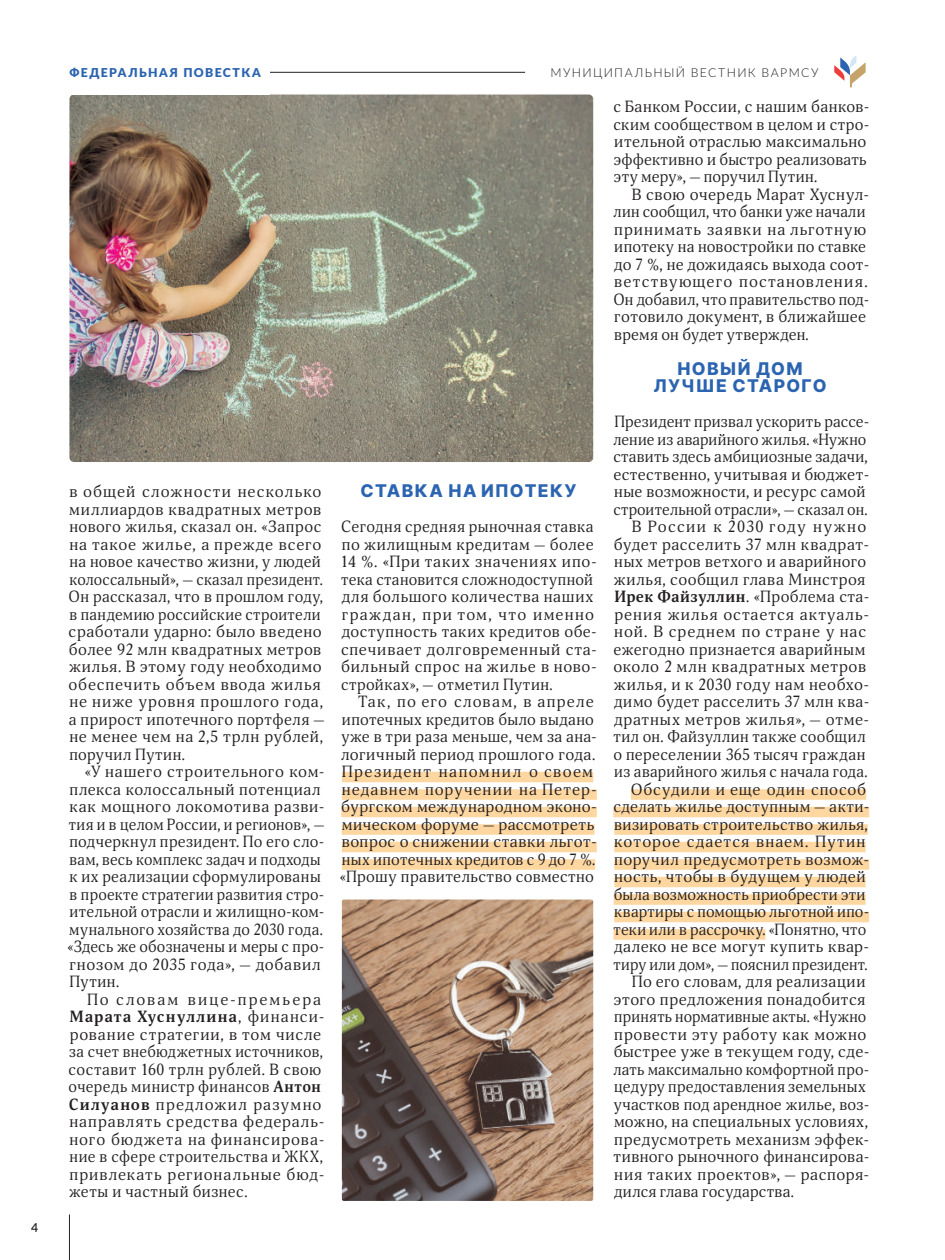
<style>
.page{position:relative;width:945px;height:1260px;background:#fff}
.page>*{position:absolute;margin:0;border:0;box-sizing:border-box;transform-origin:0 0}
.t1{font:800 17.5px/17.5px "Inter";letter-spacing:.075em;color:#2b64b0;text-align:center}
.t2{font:15.75px/17.5px "Orbi";letter-spacing:.03em;color:#231f20}
.t3{font:15.75px "Orbi";letter-spacing:.01em;color:#231f20}
.t4{font:15.75px "Orbi";letter-spacing:.065em;color:#231f20}
.t5{font:15.75px "Orbi";letter-spacing:.005em;color:#231f20}
.t6{font:15.75px "Orbi";letter-spacing:.06em;color:#231f20}
.t7{font:15.75px "Orbi";letter-spacing:.055em;color:#231f20}
.t8{font:15.75px "Orbi";letter-spacing:.085em;color:#231f20}
.t9{font:300 12.25px "Lato";letter-spacing:.11em;color:#231f20}
.t10{font:900 12.25px "Lato";letter-spacing:.11em;color:#2b64b0}
.t11{font:600 12.25px "Lato";color:#231f20}
.s1{font-weight:700}
</style>
<div class="page">
<div style="left:342px;top:772px;width:251px;height:10px;background:#fed7a0"></div>
<div style="left:342px;top:789px;width:255px;height:11px;background:#fed7a0"></div>
<div style="left:341px;top:807px;width:256px;height:10px;background:#fed7a0"></div>
<div style="left:342px;top:824px;width:253px;height:11px;background:#fed7a0"></div>
<div style="left:342px;top:842px;width:255px;height:10px;background:#fed7a0"></div>
<div style="left:342px;top:859px;width:253px;height:11px;background:#fed7a0"></div>
<div style="left:631px;top:789px;width:235px;height:11px;background:#fed7a0"></div>
<div style="left:613px;top:807px;width:256px;height:10px;background:#fed7a0"></div>
<div style="left:614px;top:824px;width:254px;height:11px;background:#fed7a0"></div>
<div style="left:614px;top:842px;width:252px;height:10px;background:#fed7a0"></div>
<div style="left:614px;top:859px;width:255px;height:11px;background:#fed7a0"></div>
<div style="left:614px;top:877px;width:252px;height:10px;background:#fed7a0"></div>
<div style="left:614px;top:894px;width:252px;height:11px;background:#fed7a0"></div>
<div style="left:614px;top:912px;width:255px;height:10px;background:#fed7a0"></div>
<div style="left:614px;top:929px;width:151px;height:11px;background:#fed7a0"></div>
<img style="left:342px;top:900px;width:251px;height:301px">
<img style="left:69px;top:95px;width:524px;height:367px">
<hr style="left:69px;top:72px;width:456px;height:1px;background:#231f20">
<svg style="left:834px;top:56px;width:32px;height:31px"></svg>
<hr style="left:69px;top:1215px;width:1px;height:45px;background:#231f20">
<div style="left:69px;top:60px;width:201px;height:35px;background:#fff"></div>
<p class="t11" style="left:31px;top:1219px;width:9px">4</p>
<p class="t10" style="left:69px;top:63px;width:193px">ФЕДЕРАЛЬНАЯ ПОВЕСТКА</p>
<p class="t2" style="left:69px;top:483px;width:258px">в общей сложности несколько миллиардов квадратных метров нового жилья, сказал он. «Запрос на такое жилье, а прежде всего на новое качество жизни, у людей колоссальный», — сказал президент.<br>Он рассказал, что в прошлом году, в пандемию российские строители сработали ударно: было введено более 92 млн квадратных метров жилья. В этому году необходимо обеспечить объем ввода жилья не ниже уровня прошлого года, а прирост ипотечного портфеля — не менее чем на 2,5 трлн рублей, поручил Путин.</p>
<p class="t2" style="left:67px;top:763px;width:259px;text-indent:18px">«У нашего строительного ком&shy;плекса колоссальный потенциал как мощного локомотива разви&shy;тия и в целом России, и регионов», — подчеркнул президент. По его сло&shy;вам, весь комплекс задач и подходы к их реализации сформулированы в проекте стратегии развития стро&shy;ительной отрасли и жилищно-ком&shy;мунального хозяйства до 2030 года. «Здесь же обозначены и меры с про&shy;гнозом до 2035 года», — добавил<br>Путин.</p>
<p class="t2" style="left:69px;top:990px;width:257px;text-indent:18px">По словам вице-премьера<br><span class="s1">Марата Хуснуллина</span>, финанси&shy;рование стратегии, в том числе за счет внебюджетных источников, составит 160 трлн рублей. В свою очередь министр финансов <span class="s1">Антон<br>Силуанов</span> предложил разумно направлять средства федераль&shy;ного бюджета на финансирова&shy;ние в сфере строительства и ЖКХ, привлекать региональные бюд&shy;жеты и частный бизнес.</p>
<p class="t9" style="left:550px;top:64px;width:270px">МУНИЦИПАЛЬНЫЙ ВЕСТНИК ВАРМСУ</p>
<p class="t1" style="left:361px;top:482px;width:218px">СТАВКА НА ИПОТЕКУ</p>
<p class="t2" style="left:340px;top:518px;width:258px">Сегодня средняя рыночная ставка по жилищным кредитам — более<br>14 %. «При таких значениях ипо&shy;тека становится сложнодоступной для большого количества наших граждан, при том, что именно доступность таких кредитов обе&shy;спечивает долговременный ста&shy;бильный спрос на жилье в ново&shy;стройках», — отметил Путин.</p>
<p class="t2" style="left:340px;top:693px;width:259px;text-indent:18px">Так, по его словам, в апреле ипотечных кредитов было выдано уже в три раза меньше, чем за ана&shy;логичный период прошлого года.<br>Президент напомнил о своем недавнем поручении на Петер&shy;бургском международном эконо&shy;мическом форуме — рассмотреть вопрос о снижении ставки льгот&shy;ных ипотечных кредитов с 9 до 7 %. «Прошу правительство совместно</p>
<p class="t2" style="left:613px;top:98px;width:257px">с Банком России, с нашим банков&shy;ским сообществом в целом и стро&shy;ительной отраслью максимально эффективно и быстро реализовать эту меру», — поручил Путин.</p>
<p class="t2" style="left:613px;top:185px;width:257px;text-indent:18px">В свою очередь Марат Хуснул&shy;лин сообщил, что банки уже начали принимать заявки на льготную ипотеку на новостройки по ставке до 7 %, не дожидаясь выхода соот&shy;ветствующего постановления.<br>Он добавил, что правительство под&shy;готовило документ, в ближайшее время он будет утвержден.</p>
<p class="t1" style="left:654px;top:359px;width:174px">НОВЫЙ ДОМ<br>ЛУЧШЕ СТАРОГО</p>
<p class="t3" style="left:614px;top:411px;width:256px">Президент призвал ускорить рассе-</p>
<p class="t3" style="left:614px;top:429px;width:254px">ление из аварийного жилья. «Нужно</p>
<p class="t3" style="left:613px;top:446px;width:256px">ставить здесь амбициозные задачи,</p>
<p class="t2" style="left:613px;top:465px;width:257px">естественно, учитывая и бюджет-</p>
<p class="t2" style="left:614px;top:483px;width:253px">ные возможности, и ресурс самой</p>
<p class="t3" style="left:613px;top:499px;width:256px">строительной отрасли», — сказал он.</p>
<p class="t8" style="left:632px;top:516px;width:236px">В России к 2030 году нужно</p>
<p class="t2" style="left:614px;top:535px;width:257px">будет расселить 37 млн квадрат-</p>
<p class="t2" style="left:614px;top:553px;width:254px">ных метров ветхого и аварийного</p>
<p class="t2" style="left:614px;top:570px;width:253px">жилья, сообщил глава Минстроя</p>
<p class="t2" style="left:614px;top:588px;width:256px"><span class="s1">Ирек Файзуллин</span>. «Проблема ста-</p>
<p class="t4" style="left:614px;top:604px;width:256px">рения жилья остается актуаль-</p>
<p class="t6" style="left:614px;top:621px;width:253px">ной. В среднем по стране у нас</p>
<p class="t2" style="left:613px;top:640px;width:254px">ежегодно признается аварийным</p>
<p class="t2" style="left:613px;top:658px;width:254px">около 2 млн квадратных метров</p>
<p class="t2" style="left:614px;top:675px;width:257px">жилья, и к 2030 году нам необхо-</p>
<p class="t2" style="left:614px;top:693px;width:257px">димо будет расселить 37 млн ква-</p>
<p class="t2" style="left:614px;top:710px;width:257px">дратных метров жилья», — отме-</p>
<p class="t2" style="left:614px;top:728px;width:254px">тил он. Файзуллин также сообщил</p>
<p class="t2" style="left:613px;top:745px;width:254px">о переселении 365 тысяч граждан</p>
<p class="t2" style="left:614px;top:763px;width:255px">из аварийного жилья с начала года.</p>
<p class="t7" style="left:631px;top:779px;width:237px">Обсудили и еще один способ</p>
<p class="t2" style="left:613px;top:798px;width:257px">сделать жилье доступным — акти-</p>
<p class="t2" style="left:614px;top:815px;width:255px">визировать строительство жилья,</p>
<p class="t4" style="left:614px;top:831px;width:253px">которое сдается внаем. Путин</p>
<p class="t2" style="left:614px;top:850px;width:256px">поручил предусмотреть возмож-</p>
<p class="t2" style="left:614px;top:868px;width:253px">ность, чтобы в будущем у людей</p>
<p class="t3" style="left:614px;top:884px;width:253px">была возможность приобрести эти</p>
<p class="t5" style="left:614px;top:901px;width:256px">квартиры с помощью льготной ипо-</p>
<p class="t3" style="left:614px;top:919px;width:254px">теки или в рассрочку. «Понятно, что</p>
<p class="t2" style="left:614px;top:938px;width:257px">далеко не все могут купить квар-</p>
<p class="t3" style="left:614px;top:954px;width:256px">тиру или дом», — пояснил президент.</p>
<p class="t2" style="left:632px;top:973px;width:235px">По его словам, для реализации</p>
<p class="t2" style="left:614px;top:990px;width:253px">этого предложения понадобится</p>
<p class="t2" style="left:614px;top:1008px;width:254px">принять нормативные акты. «Нужно</p>
<p class="t2" style="left:614px;top:1025px;width:254px">провести эту работу как можно</p>
<p class="t2" style="left:614px;top:1043px;width:257px">быстрее уже в текущем году, сде-</p>
<p class="t3" style="left:614px;top:1059px;width:257px">лать максимально комфортной про-</p>
<p class="t3" style="left:614px;top:1076px;width:253px">цедуру предоставления земельных</p>
<p class="t2" style="left:614px;top:1095px;width:257px">участков под арендное жилье, воз-</p>
<p class="t2" style="left:614px;top:1113px;width:255px">можно, на специальных условиях,</p>
<p class="t2" style="left:614px;top:1130px;width:256px">предусмотреть механизм эффек-</p>
<p class="t2" style="left:614px;top:1148px;width:257px">тивного рыночного финансирова-</p>
<p class="t2" style="left:614px;top:1165px;width:256px">ния таких проектов», — распоря-</p>
<p class="t2" style="left:614px;top:1183px;width:181px">дился глава государства.</p>
</div>
